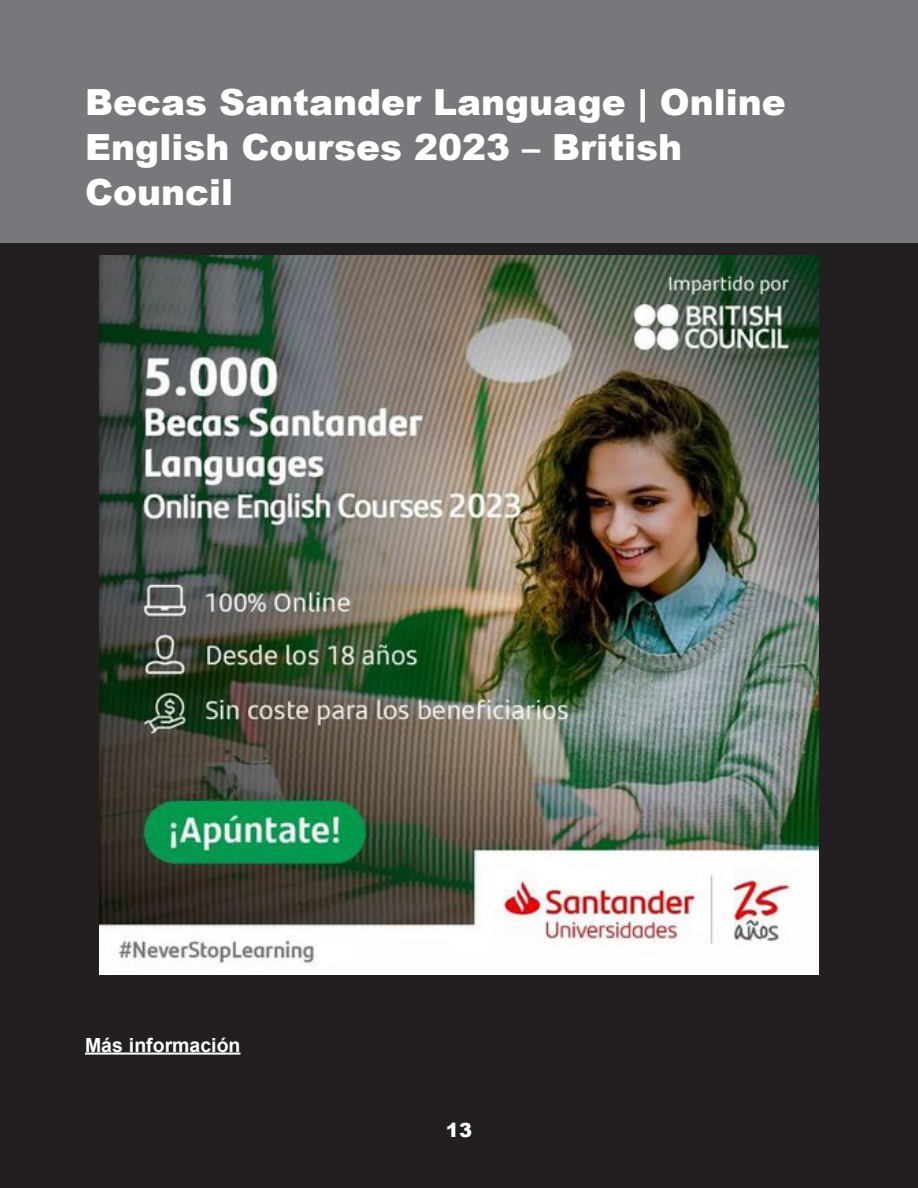
<style>
.page{position:relative;width:918px;height:1188px;background:#fff}
.page>*{position:absolute;margin:0;border:0;box-sizing:border-box;transform-origin:0 0}
.cabeza1Convocatorias{font:900 36px/45px "Arial";color:#fff}
.cuerpoArticulos_sin{font:700 19.5px "Arial";color:#fff}
.t1{font:900 19.5px "Arial";color:#fff}
</style>
<div class="page">
<div style="left:0;top:0;width:918px;height:244px;background:#76787b"></div>
<div style="left:0;top:244px;width:918px;height:944px;background:#231f20"></div>
<hr style="left:85px;top:1053px;width:156px;height:2px;background:#fff">
<img style="left:99px;top:255px;width:720px;height:720px">
<p class="cabeza1Convocatorias" style="left:85px;top:79px;width:702px">Becas Santander Language | Online<br>English Courses 2023 – British<br>Council</p>
<p class="cuerpoArticulos_sin" style="left:85px;top:1031px;width:157px">Más información</p>
<p class="t1" style="left:446px;top:1116px;width:28px">13</p>
</div>
